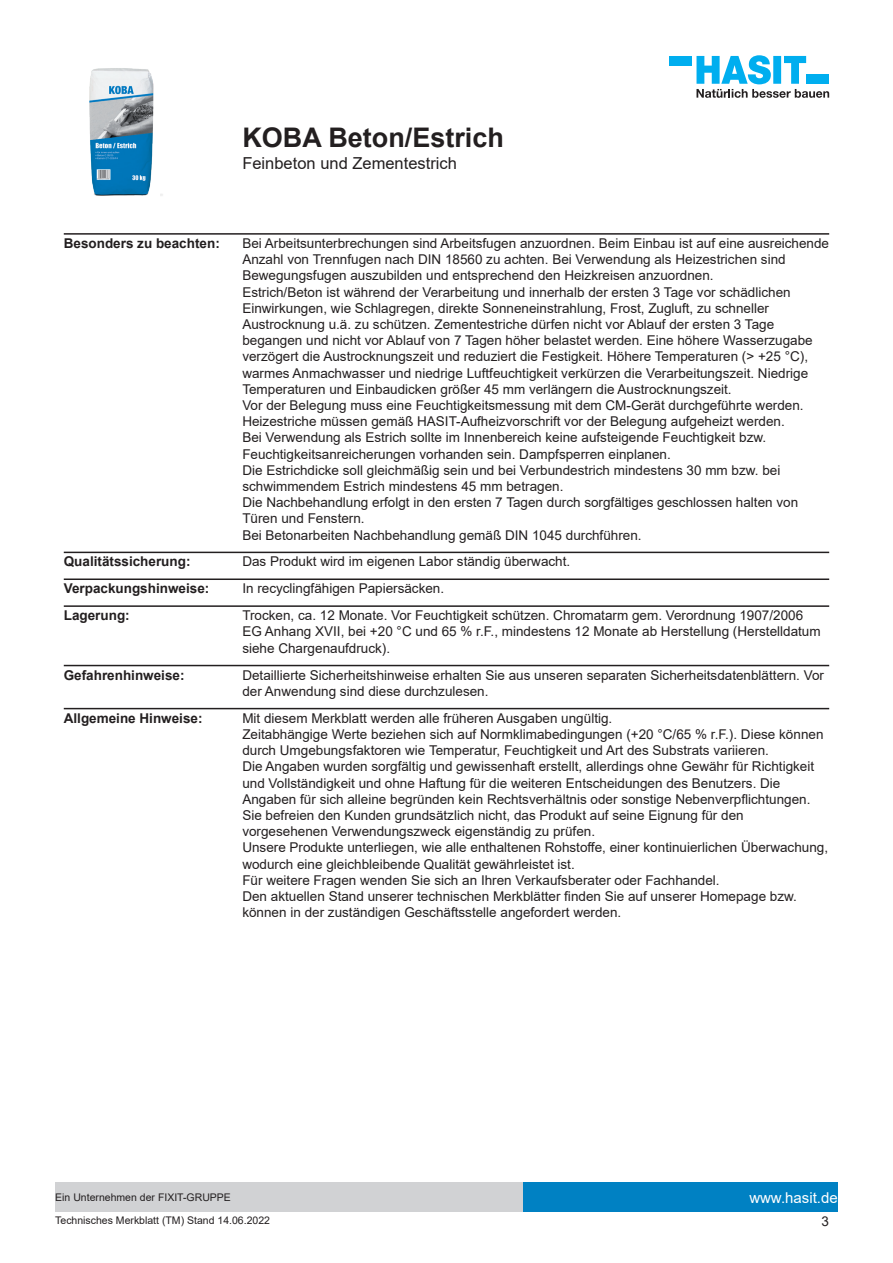
<style>
.page{position:relative;width:893px;height:1263px;background:#fff}
.page>*{position:absolute;margin:0;border:0;box-sizing:border-box;transform-origin:0 0}
.t1{font:700 27px "Arial";color:#231f20}
.t2{font:16.5px "Arial";color:#231f20}
.t3{font:15px "Arial";color:#fff}
.t4{font:13.5px/16.2px "Arial";color:#231f20}
.t5{font:700 13.5px "Arial";color:#231f20}
.t6{font:10.5px "Arial";color:#231f20}
</style>
<div class="page">
<img style="left:89px;top:68px;width:74px;height:128px">
<div style="left:669px;top:56px;width:23px;height:10px;background:#00aeef"></div>
<svg style="left:696px;top:55px;width:133px;height:43px"></svg>
<div style="left:523px;top:1182px;width:315px;height:30px;background:#0081c3"></div>
<div style="left:55px;top:1182px;width:468px;height:30px;background:#d1d2d4"></div>
<hr style="left:64px;top:233px;width:765px;height:2px;background:#231f20">
<hr style="left:64px;top:552px;width:765px;height:1px;background:#231f20">
<hr style="left:64px;top:578px;width:765px;height:2px;background:#231f20">
<hr style="left:64px;top:605px;width:765px;height:2px;background:#231f20">
<hr style="left:64px;top:665px;width:765px;height:1px;background:#231f20">
<hr style="left:64px;top:708px;width:765px;height:1px;background:#231f20">
<h1 class="t1" style="left:242px;top:119px;width:263px">KOBA Beton/Estrich</h1>
<p class="t2" style="left:242px;top:152px;width:216px">Feinbeton und Zementestrich</p>
<p class="t5" style="left:64px;top:234px;width:158px">Besonders zu beachten:</p>
<p class="t4" style="left:242px;top:235px;width:588px">Bei Arbeitsunterbrechungen sind Arbeitsfugen anzuordnen. Beim Einbau ist auf eine ausreichende Anzahl von Trennfugen nach DIN 18560 zu achten. Bei Verwendung als Heizestrichen sind Bewegungsfugen auszubilden und entsprechend den Heizkreisen anzuordnen.<br>Estrich/Beton ist während der Verarbeitung und innerhalb der ersten 3 Tage vor schädlichen Einwirkungen, wie Schlagregen, direkte Sonneneinstrahlung, Frost, Zugluft, zu schneller Austrocknung u.ä. zu schützen. Zementestriche dürfen nicht vor Ablauf der ersten 3 Tage begangen und nicht vor Ablauf von 7 Tagen höher belastet werden. Eine höhere Wasserzugabe verzögert die Austrocknungszeit und reduziert die Festigkeit. Höhere Temperaturen (&gt; +25 °C), warmes Anmachwasser und niedrige Luftfeuchtigkeit verkürzen die Verarbeitungszeit. Niedrige Temperaturen und Einbaudicken größer 45 mm verlängern die Austrocknungszeit.<br>Vor der Belegung muss eine Feuchtigkeitsmessung mit dem CM-Gerät durchgeführte werden.<br>Heizestriche müssen gemäß HASIT-Aufheizvorschrift vor der Belegung aufgeheizt werden.<br>Bei Verwendung als Estrich sollte im Innenbereich keine aufsteigende Feuchtigkeit bzw.<br>Feuchtigkeitsanreicherungen vorhanden sein. Dampfsperren einplanen.<br>Die Estrichdicke soll gleichmäßig sein und bei Verbundestrich mindestens 30 mm bzw. bei schwimmendem Estrich mindestens 45 mm betragen.<br>Die Nachbehandlung erfolgt in den ersten 7 Tagen durch sorgfältiges geschlossen halten von Türen und Fenstern.<br>Bei Betonarbeiten Nachbehandlung gemäß DIN 1045 durchführen.</p>
<p class="t5" style="left:64px;top:552px;width:128px">Qualitätssicherung:</p>
<p class="t4" style="left:242px;top:553px;width:329px">Das Produkt wird im eigenen Labor ständig überwacht.</p>
<p class="t5" style="left:64px;top:579px;width:147px">Verpackungshinweise:</p>
<p class="t4" style="left:242px;top:580px;width:203px">In recyclingfähigen Papiersäcken.</p>
<p class="t5" style="left:64px;top:606px;width:68px">Lagerung:</p>
<p class="t4" style="left:242px;top:607px;width:580px">Trocken, ca. 12 Monate. Vor Feuchtigkeit schützen. Chromatarm gem. Verordnung 1907/2006<br>EG Anhang XVII, bei +20 °C und 65 % r.F., mindestens 12 Monate ab Herstellung (Herstelldatum siehe Chargenaufdruck).</p>
<p class="t5" style="left:64px;top:665px;width:122px">Gefahrenhinweise:</p>
<p class="t4" style="left:242px;top:667px;width:583px">Detaillierte Sicherheitshinweise erhalten Sie aus unseren separaten Sicherheitsdatenblättern. Vor der Anwendung sind diese durchzulesen.</p>
<p class="t5" style="left:64px;top:708px;width:140px">Allgemeine Hinweise:</p>
<p class="t4" style="left:242px;top:710px;width:587px">Mit diesem Merkblatt werden alle früheren Ausgaben ungültig.<br>Zeitabhängige Werte beziehen sich auf Normklimabedingungen (+20 °C/65 % r.F.). Diese können durch Umgebungsfaktoren wie Temperatur, Feuchtigkeit und Art des Substrats variieren.<br>Die Angaben wurden sorgfältig und gewissenhaft erstellt, allerdings ohne Gewähr für Richtigkeit und Vollständigkeit und ohne Haftung für die weiteren Entscheidungen des Benutzers. Die Angaben für sich alleine begründen kein Rechtsverhältnis oder sonstige Nebenverpflichtungen.<br>Sie befreien den Kunden grundsätzlich nicht, das Produkt auf seine Eignung für den vorgesehenen Verwendungszweck eigenständig zu prüfen.<br>Unsere Produkte unterliegen, wie alle enthaltenen Rohstoffe, einer kontinuierlichen Überwachung, wodurch eine gleichbleibende Qualität gewährleistet ist.<br>Für weitere Fragen wenden Sie sich an Ihren Verkaufsberater oder Fachhandel.<br>Den aktuellen Stand unserer technischen Merkblätter finden Sie auf unserer Homepage bzw. können in der zuständigen Geschäftsstelle angefordert werden.</p>
<p class="t6" style="left:55px;top:1190px;width:177px">Ein Unternehmen der FIXIT-GRUPPE</p>
<p class="t3" style="left:749px;top:1187px;width:90px">www.hasit.de</p>
<p class="t6" style="left:55px;top:1213px;width:216px">Technisches Merkblatt (TM) Stand 14.06.2022</p>
<p class="t4" style="left:821px;top:1213px;width:9px">3</p>
</div>
